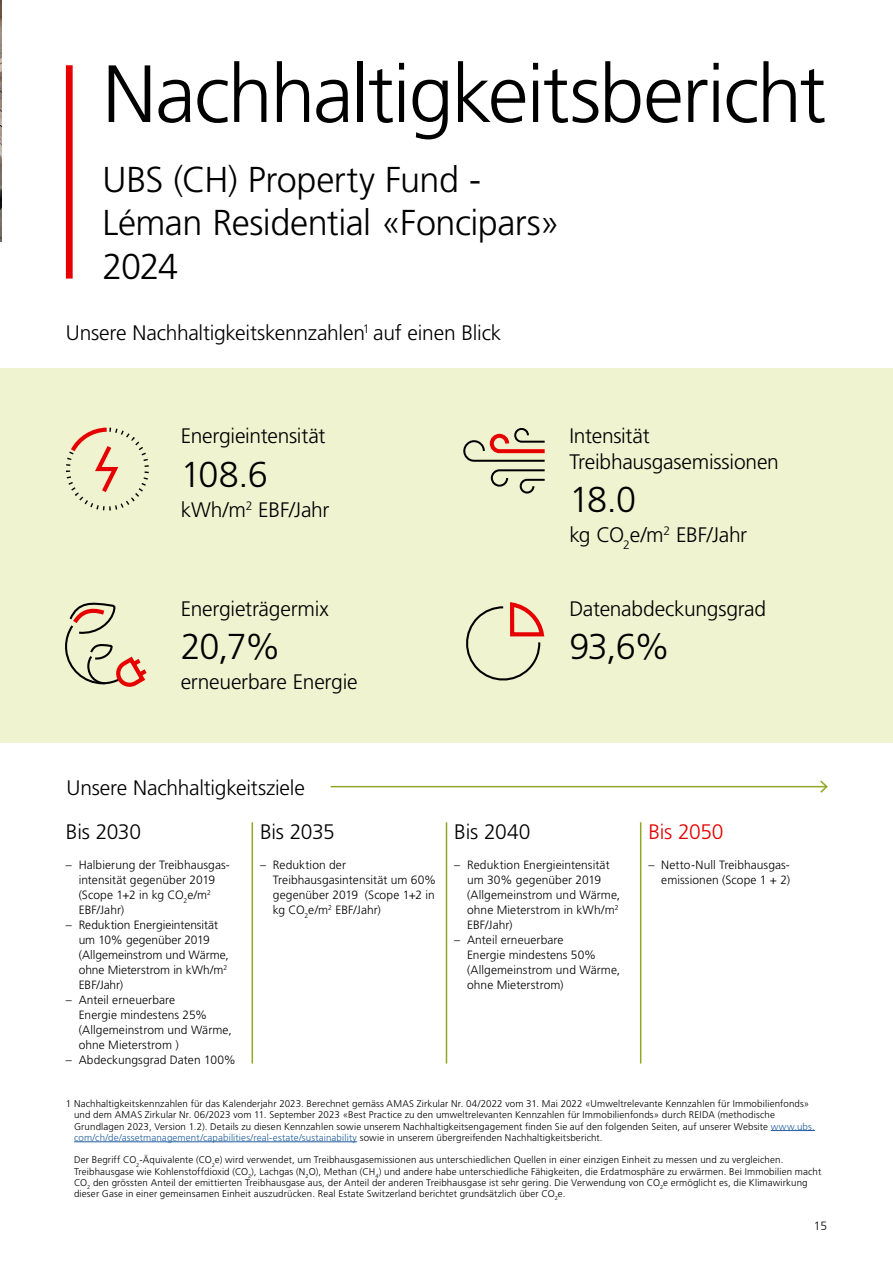
<style>
.page{position:relative;width:893px;height:1263px;background:#fff}
.page>*{position:absolute;margin:0;border:0;box-sizing:border-box;transform-origin:0 0}
.Keyline{font:300 81px "Frutiger LT Std";letter-spacing:-.025em;color:#000}
.Infoline{font:300 36px/43.2px "Frutiger LT Std";letter-spacing:-.015em;color:#000}
.Lead_copy{font:300 21px/25.2px "Frutiger LT Std";letter-spacing:-.01em;color:#000}
.Lead_copy-2{font:300 21px "Frutiger LT Std";letter-spacing:-.01em;color:#e60000}
.t1{font:300 12px/15px "Frutiger LT Std";letter-spacing:.005em;color:#000}
.Smallprint{font:300 9.75px/11.2px "Frutiger LT Std";letter-spacing:.015em;color:#000}
.s1{color:#215e9e}
</style>
<div class="page">
<div style="left:66px;top:65px;width:7px;height:214px;background:#e60000"></div>
<div style="left:0;top:368px;width:893px;height:375px;background:#f0f3d0"></div>
<svg style="left:65px;top:602px;width:82px;height:85px"></svg>
<svg style="left:66px;top:428px;width:83px;height:83px"></svg>
<svg style="left:463px;top:428px;width:82px;height:66px"></svg>
<svg style="left:466px;top:602px;width:78px;height:79px"></svg>
<hr style="left:771px;top:1130px;width:44px;height:1px;background:#215e9e">
<hr style="left:74px;top:1141px;width:283px;height:1px;background:#215e9e">
<hr style="left:331px;top:786px;width:496px;height:1px;background:#90a723">
<svg style="left:819px;top:780px;width:9px;height:13px"></svg>
<hr style="left:252px;top:822px;width:1px;height:241px;background:#90a723">
<hr style="left:446px;top:822px;width:1px;height:241px;background:#90a723">
<hr style="left:640px;top:822px;width:1px;height:241px;background:#90a723">
<img style="left:0;top:0;width:1px;height:241px">
<p class="Keyline" style="left:102px;top:48px;width:725px">Nachhaltigkeitsbericht</p>
<p class="Infoline" style="left:102px;top:159px;width:459px">UBS (CH) Property Fund -<br>Léman Residential «Foncipars»<br>2024</p>
<p class="Lead_copy" style="left:66px;top:321px;width:437px">Unsere Nachhaltigkeitskennzahlen<sup>1</sup> auf einen Blick</p>
<p class="Lead_copy" style="left:181px;top:424px;width:146px">Energieintensität</p>
<p class="Infoline" style="left:181px;top:453px;width:89px">108.6</p>
<p class="Lead_copy" style="left:181px;top:497px;width:150px">kWh/m<sup>2</sup> EBF/Jahr</p>
<p class="Lead_copy" style="left:181px;top:596px;width:149px">Energieträgermix</p>
<p class="Infoline" style="left:181px;top:626px;width:102px">20,7%</p>
<p class="Lead_copy" style="left:181px;top:670px;width:179px">erneuerbare Energie</p>
<p class="Lead_copy" style="left:67px;top:775px;width:240px">Unsere Nachhaltigkeitsziele</p>
<p class="Lead_copy" style="left:569px;top:424px;width:211px">Intensität<br>Treibhausgasemissionen</p>
<p class="Infoline" style="left:569px;top:478px;width:68px">18.0</p>
<p class="Lead_copy" style="left:569px;top:522px;width:179px">kg CO<sub>2</sub>e/m<sup>2</sup> EBF/Jahr</p>
<p class="Lead_copy" style="left:569px;top:596px;width:198px">Datenabdeckungsgrad</p>
<p class="Infoline" style="left:569px;top:626px;width:102px">93,6%</p>
<p class="Lead_copy" style="left:66px;top:820px;width:77px">Bis 2030</p>
<p class="Lead_copy" style="left:260px;top:820px;width:76px">Bis 2035</p>
<p class="Lead_copy" style="left:454px;top:820px;width:78px">Bis 2040</p>
<p class="Lead_copy-2" style="left:648px;top:820px;width:77px">Bis 2050</p>
<p class="t1" style="left:79px;top:857px;width:153px;text-indent:-13px">– Halbierung der Treibhausgas&shy;intensität gegenüber 2019 (Scope 1+2 in kg CO<sub>2</sub>e/m<sup>2<br></sup>EBF/Jahr)</p>
<p class="t1" style="left:79px;top:917px;width:152px;text-indent:-13px">– Reduktion Energieintensität um 10% gegenüber 2019 (Allgemeinstrom und Wärme, ohne Mieterstrom in kWh/m<sup>2<br></sup>EBF/Jahr)</p>
<p class="t1" style="left:79px;top:992px;width:155px;text-indent:-13px">– Anteil erneuerbare<br>Energie mindestens 25% (Allgemeinstrom und Wärme, ohne Mieterstrom )</p>
<p class="t1" style="left:66px;top:1052px;width:172px">– Abdeckungsgrad Daten 100%</p>
<p class="t1" style="left:273px;top:857px;width:165px;text-indent:-13px">– Reduktion der<br>Treibhausgasintensität um 60% gegenüber 2019 (Scope 1+2 in kg CO<sub>2</sub>e/m<sup>2</sup> EBF/Jahr)</p>
<p class="t1" style="left:467px;top:857px;width:155px;text-indent:-13px">– Reduktion Energieintensität um 30% gegenüber 2019 (Allgemeinstrom und Wärme, ohne Mieterstrom in kWh/m<sup>2<br></sup>EBF/Jahr)</p>
<p class="t1" style="left:467px;top:932px;width:155px;text-indent:-13px">– Anteil erneuerbare<br>Energie mindestens 50% (Allgemeinstrom und Wärme, ohne Mieterstrom)</p>
<p class="t1" style="left:648px;top:857px;width:143px;text-align:right">– Netto-Null Treibhausgas&shy;emissionen (Scope 1 + 2)</p>
<p class="Smallprint" style="left:74px;top:1098px;width:742px;text-indent:-8px">1 Nachhaltigkeitskennzahlen für das Kalenderjahr 2023. Berechnet gemäss AMAS Zirkular Nr. 04/2022 vom 31. Mai 2022 «Umweltrelevante Kennzahlen für Immobilienfonds» und dem AMAS Zirkular Nr. 06/2023 vom 11. September 2023 «Best Practice zu den umweltrelevanten Kennzahlen für Immobilienfonds» durch REIDA (methodische Grundlagen 2023, Version 1.2). Details zu diesen Kennzahlen sowie unserem Nachhaltigkeitsengagement finden Sie auf den folgenden Seiten, auf unserer Website <span class="s1">www.ubs. com/ch/de/assetmanagement/capabilities/real-estate/sustainability</span> sowie in unserem übergreifenden Nachhaltigkeitsbericht.</p>
<p class="Smallprint" style="left:74px;top:1154px;width:749px">Der Begriff CO<sub>2</sub>-Äquivalente (CO<sub>2</sub>e) wird verwendet, um Treibhausgasemissionen aus unterschiedlichen Quellen in einer einzigen Einheit zu messen und zu vergleichen.<br>Treibhausgase wie Kohlenstoffdioxid (CO<sub>2</sub>), Lachgas (N<sub>2</sub>O), Methan (CH<sub>4</sub>) und andere habe unterschiedliche Fähigkeiten, die Erdatmosphäre zu erwärmen. Bei Immobilien macht CO<sub>2</sub> den grössten Anteil der emittierten Treibhausgase aus, der Anteil der anderen Treibhausgase ist sehr gering. Die Verwendung von CO<sub>2</sub>e ermöglicht es, die Klimawirkung dieser Gase in einer gemeinsamen Einheit auszudrücken. Real Estate Switzerland berichtet grundsätzlich über CO<sub>2</sub>e.</p>
<p class="t1" style="left:814px;top:1218px;width:15px">15</p>
</div>
